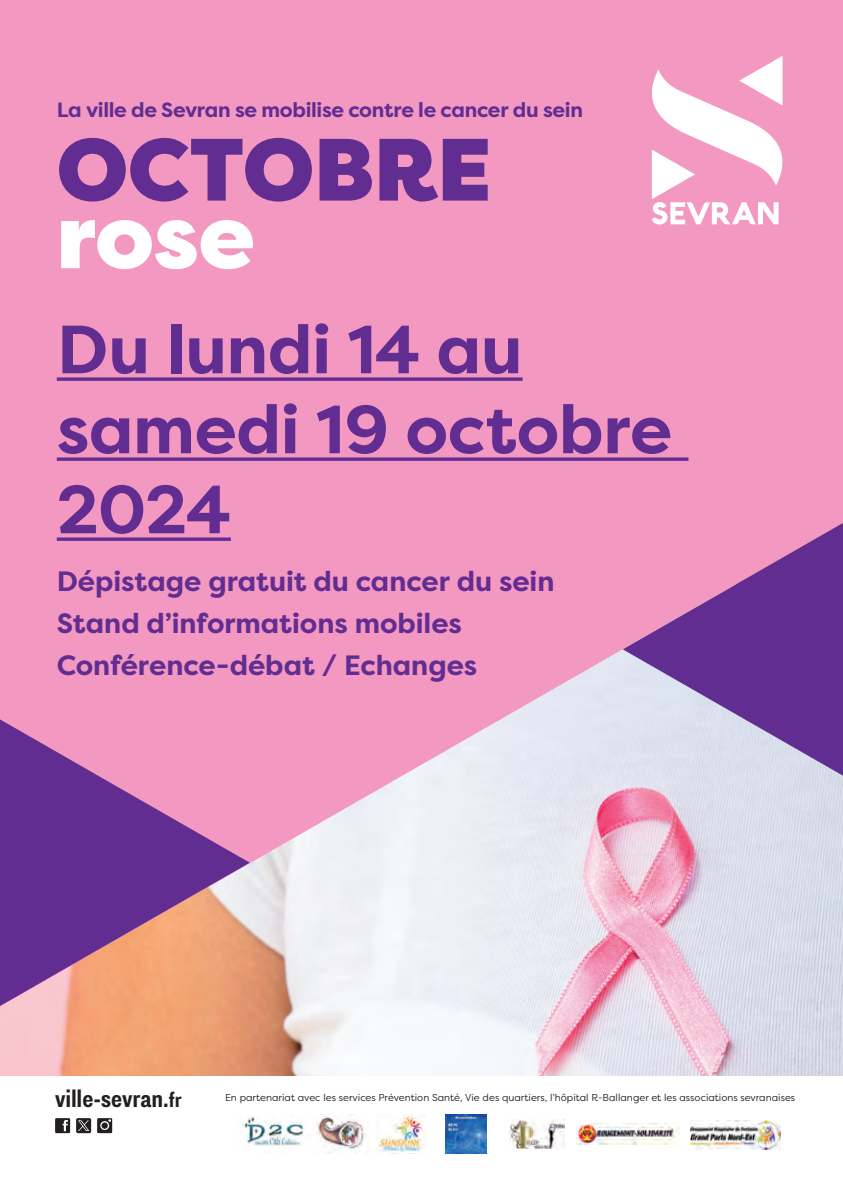
<style>
.page{position:relative;width:843px;height:1191px;background:#f398c1}
.page>*{position:absolute;margin:0;border:0;box-sizing:border-box;transform-origin:0 0}
.t1{font:900 89.6px "Filson Pro";color:#fff}
.t2{font:900 88.2px "Filson Pro";color:#612d91}
.t3{font:700 68px/80px "Filson Pro";letter-spacing:-.005em;color:#612d91}
.t4{font:700 28px "Filson Pro";color:#612d91}
.t5{font:700 26.4px "Nitti Grotesk Cond";color:#231f20}
.t6{font:700 20.6px "Filson Pro";letter-spacing:-.015em;color:#612d91}
.t7{font:10px "Filson Pro";color:#231f20}
.s1{font-size:23px}
</style>
<div class="page">
<img style="left:0;top:537px;width:843px;height:539px">
<svg style="left:623px;top:523px;width:220px;height:267px"></svg>
<svg style="left:0;top:707px;width:250px;height:311px"></svg>
<svg style="left:651px;top:56px;width:131px;height:168px"></svg>
<svg style="left:57px;top:377px;width:465px;height:4px;background:#763c98"></svg>
<svg style="left:57px;top:457px;width:631px;height:4px;background:#763c98"></svg>
<svg style="left:57px;top:537px;width:174px;height:4px"></svg>
<div style="left:0;top:1076px;width:843px;height:115px;background:#fff"></div>
<svg style="left:55px;top:1118px;width:15px;height:15px"></svg>
<svg style="left:97px;top:1118px;width:15px;height:15px"></svg>
<div style="left:102px;top:1122px;width:6px;height:7px;background:#231f20;border-radius:50%"></div>
<svg style="left:76px;top:1118px;width:15px;height:15px"></svg>
<img style="left:242px;top:1114px;width:127px;height:39px">
<img style="left:509px;top:1119px;width:55px;height:29px">
<img style="left:377px;top:1114px;width:49px;height:39px">
<img style="left:576px;top:1123px;width:103px;height:21px">
<img style="left:446px;top:1114px;width:41px;height:39px">
<img style="left:690px;top:1120px;width:90px;height:30px">
<p class="t6" style="left:57px;top:96px;width:528px">La ville de Sevran se mobilise contre le cancer du sein</p>
<p class="t2" style="left:57px;top:115px;width:436px">OCTOBRE</p>
<p class="t1" style="left:57px;top:181px;width:199px">rose</p>
<p class="t3" style="left:57px;top:310px;width:616px">Du lundi 14 au samedi 19 octobre<br>2024</p>
<p class="t4" style="left:57px;top:563px;width:499px">Dépistage gratuit du cancer du sein</p>
<p class="t4" style="left:57px;top:605px;width:407px">Stand d’informations mobiles</p>
<p class="t4" style="left:57px;top:647px;width:422px">Conférence-débat / Echanges</p>
<p class="t5" style="left:55px;top:1085px;width:128px">ville-sevran.<span class="s1">fr</span></p>
<p class="t7" style="left:225px;top:1090px;width:572px">En partenariat avec les services Prévention Santé, Vie des quartiers, l’hôpital R-Ballanger et les associations sevranaises</p>
</div>
